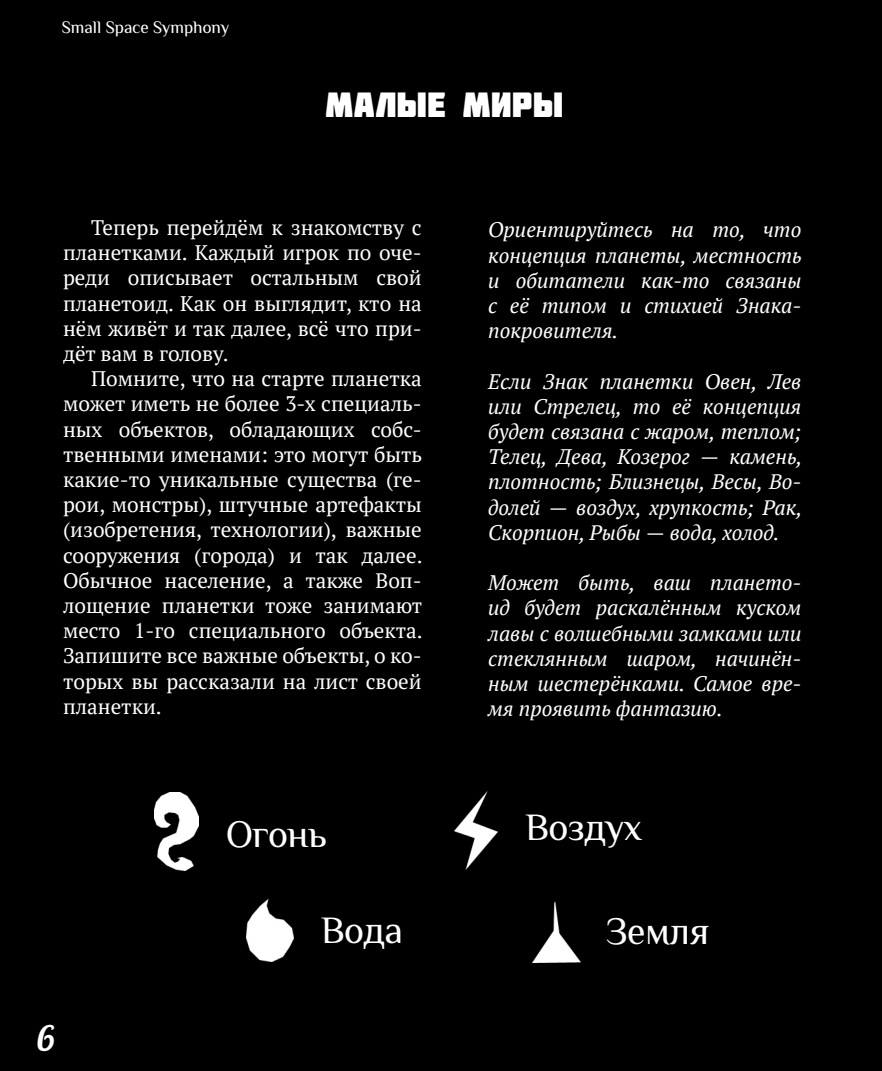
<style>
.page{position:relative;width:882px;height:1071px;background:#000}
.page>*{position:absolute;margin:0;border:0;box-sizing:border-box;transform-origin:0 0}
.t1{font:38.5px "Philosopher";color:#fff}
.t2{font:35px "Molot";color:#fff}
.t3{font:35px "Lobster";color:#fff}
.t4{font:21px/25.2px "PT Serif";color:#fff;text-align:justify}
.t5{font:italic 21px/25.2px "PT Serif";color:#fff;text-align:justify}
.t6{font:17.5px "Philosopher";color:#fff}
.s1{font-style:normal}
</style>
<div class="page">
<img style="left:532px;top:900px;width:49px;height:62px">
<img style="left:455px;top:792px;width:43px;height:78px">
<img style="left:246px;top:899px;width:47px;height:63px">
<img style="left:155px;top:793px;width:43px;height:78px">
<p class="t6" style="left:62px;top:17px;width:169px">Small Space Symphony</p>
<h2 class="t2" style="left:326px;top:84px;width:239px">малые миры</h2>
<p class="t4" style="left:63px;top:215px;width:360px;text-indent:28px">Теперь перейдём к знакомству с планетками. Каждый игрок по оче&shy;реди описывает остальным свой планетоид. Как он выглядит, кто на нём живёт и так далее, всё что при&shy;дёт вам в голову.</p>
<p class="t4" style="left:63px;top:366px;width:361px;text-indent:28px">Помните, что на старте планетка может иметь не более 3-х специаль&shy;ных объектов, обладающих собс&shy;твенными именами: это могут быть какие-то уникальные существа (ге&shy;рои, монстры), штучные артефакты (изобретения, технологии), важные сооружения (города) и так далее.<br>Обычное население, а также Воп&shy;лощение планетки тоже занимают место 1-го специального объекта.<br>Запишите все важные объекты, о ко&shy;торых вы рассказали на лист своей планетки.</p>
<h2 class="t3" style="left:37px;top:1016px;width:19px">6</h2>
<h1 class="t1" style="left:227px;top:813px;width:101px">Огонь</h1>
<h1 class="t1" style="left:321px;top:910px;width:84px">Вода</h1>
<p class="t5" style="left:488px;top:217px;width:315px">Ориентируйтесь на то, что концепция планеты, местность и обитатели как-то связаны с её типом и стихией Знака&shy;покровителя.</p>
<p class="t5" style="left:488px;top:368px;width:316px">Если Знак планетки Овен, Лев или Стрелец, то её концепция будет связана с жаром, теплом; Телец, Дева, Козерог <span class="s1">—</span> камень, плотность; Близнецы, Весы, Во&shy;долей <span class="s1">—</span> воздух, хрупкость; Рак, Скорпион, Рыбы <span class="s1">—</span> вода, холод.</p>
<p class="t5" style="left:488px;top:570px;width:315px">Может быть, ваш плането&shy;ид будет раскалённым куском лавы с волшебными замками или стеклянным шаром, начинён&shy;ным шестерёнками. Самое вре&shy;мя проявить фантазию.</p>
<h1 class="t1" style="left:526px;top:807px;width:118px">Воздух</h1>
<h1 class="t1" style="left:606px;top:910px;width:104px">Земля</h1>
</div>
